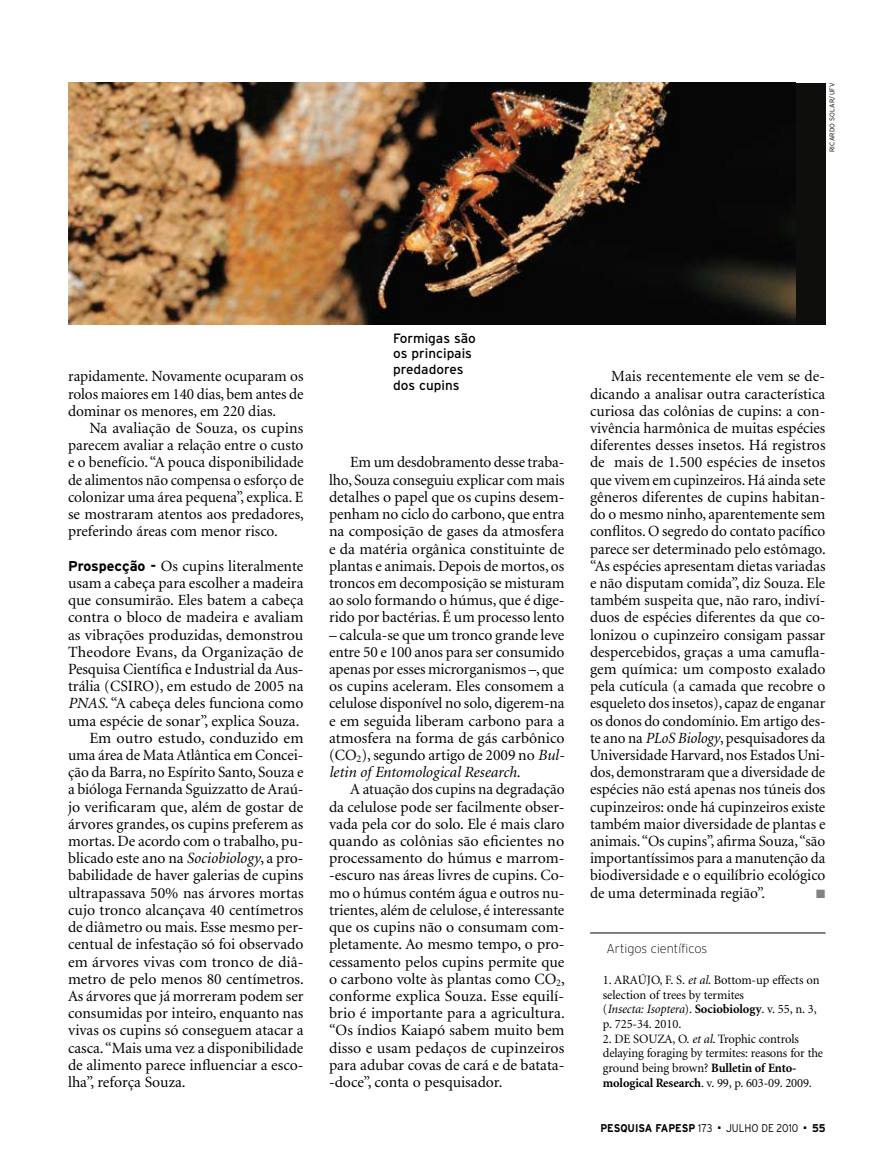
<style>
.page{position:relative;width:885px;height:1170px;background:#fff}
.page>*{position:absolute;margin:0;border:0;box-sizing:border-box;transform-origin:0 0}
.t1{font:15.6px/17.2px "Minion";color:#000;text-align:justify}
.t2{font:13.5px/15.8px "Interstate";color:#000}
.t3{font:12.75px/14.7px "Minion";letter-spacing:-.01em;color:#000}
.t4{font:200 12.75px "Interstate";color:#000}
.t5{font:12px "Zapf Dingbats";color:#808285}
.t6{font:700 11.25px "Interstate";color:#000;scale:.9 1}
.t7{font:300 11.25px "Interstate";color:#000;scale:.9 1}
.t8{font:300 6.75px "Interstate";letter-spacing:.025em;color:#000}
.s1{font-family:"Interstate";font-weight:700;font-size:14.25px}
.s2{font-style:italic}
.s3{font-weight:700}
.s4{font-weight:300}
</style>
<div class="page">
<hr style="left:590px;top:932px;width:235px;height:1px;background:#000">
<div style="left:68px;top:83px;width:757px;height:241px;background:#0e0e0c"></div>
<img style="left:68px;top:83px;width:726px;height:241px">
<p class="t8" style="left:828px;top:152px;width:71px;rotate:-90deg">ricardo solar/ufv</p>
<p class="t1" style="left:68px;top:368px;width:237px">rapidamente. Novamente ocuparam os rolos maiores em 140 dias, bem antes de dominar os menores, em 220 dias.</p>
<p class="t1" style="left:68px;top:420px;width:237px;text-indent:21px">Na avaliação de Souza, os cupins parecem avaliar a relação entre o custo e o benefício. “A pouca disponibilidade de alimentos não compensa o esforço de colonizar uma área pequena”, explica. E se mostraram atentos aos predadores, preferindo áreas com menor risco.</p>
<p class="t1" style="left:68px;top:557px;width:237px"><span class="s1">Prospecção -</span> Os cupins literalmente</p>
<p class="t1" style="left:68px;top:575px;width:237px">usam a cabeça para escolher a madeira</p>
<p class="t1" style="left:68px;top:592px;width:237px">que consumirão. Eles batem a cabeça</p>
<p class="t1" style="left:68px;top:609px;width:237px">contra o bloco de madeira e avaliam</p>
<p class="t1" style="left:68px;top:626px;width:237px">as vibrações produzidas, demonstrou</p>
<p class="t1" style="left:68px;top:643px;width:237px">Theodore Evans, da Organização de</p>
<p class="t1" style="left:68px;top:661px;width:237px">Pesquisa Científica e Industrial da Aus-</p>
<p class="t1" style="left:68px;top:678px;width:237px">trália (CSIRO), em estudo de 2005 na</p>
<p class="t1" style="left:68px;top:695px;width:237px"><span class="s2">PNAS</span>. “A cabeça deles funciona como</p>
<p class="t1" style="left:68px;top:712px;width:233px">uma espécie de sonar”, explica Souza.</p>
<p class="t1" style="left:89px;top:729px;width:216px">Em outro estudo, conduzido em</p>
<p class="t1" style="left:68px;top:747px;width:237px">uma área de Mata Atlântica em Concei-</p>
<p class="t1" style="left:68px;top:764px;width:237px">ção da Barra, no Espírito Santo, Souza e</p>
<p class="t1" style="left:68px;top:781px;width:237px">a bióloga Fernanda Sguizzatto de Araú-</p>
<p class="t1" style="left:68px;top:798px;width:237px">jo verificaram que, além de gostar de</p>
<p class="t1" style="left:68px;top:815px;width:237px">árvores grandes, os cupins preferem as</p>
<p class="t1" style="left:68px;top:833px;width:237px">mortas. De acordo com o trabalho, pu-</p>
<p class="t1" style="left:68px;top:850px;width:237px">blicado este ano na <span class="s2">Sociobiology</span>, a pro-</p>
<p class="t1" style="left:68px;top:867px;width:237px">babilidade de haver galerias de cupins</p>
<p class="t1" style="left:68px;top:884px;width:237px">ultrapassava 50% nas árvores mortas</p>
<p class="t1" style="left:68px;top:901px;width:237px">cujo tronco alcançava 40 centímetros</p>
<p class="t1" style="left:68px;top:919px;width:237px">de diâmetro ou mais. Esse mesmo per-</p>
<p class="t1" style="left:68px;top:936px;width:237px">centual de infestação só foi observado</p>
<p class="t1" style="left:68px;top:953px;width:237px">em árvores vivas com tronco de diâ-</p>
<p class="t1" style="left:68px;top:970px;width:237px">metro de pelo menos 80 centímetros.</p>
<p class="t1" style="left:68px;top:987px;width:237px">As árvores que já morreram podem ser</p>
<p class="t1" style="left:68px;top:1005px;width:237px">consumidas por inteiro, enquanto nas</p>
<p class="t1" style="left:68px;top:1022px;width:237px">vivas os cupins só conseguem atacar a</p>
<p class="t1" style="left:68px;top:1039px;width:237px">casca. “Mais uma vez a disponibilidade</p>
<p class="t1" style="left:68px;top:1056px;width:237px">de alimento parece influenciar a esco-</p>
<p class="t1" style="left:68px;top:1073px;width:119px">lha”, reforça Souza.</p>
<p class="t2" style="left:393px;top:330px;width:84px">Formigas são os principais predadores dos cupins</p>
<p class="t1" style="left:329px;top:454px;width:237px;text-indent:21px">Em um desdobramento desse traba&shy;lho, Souza conseguiu explicar com mais detalhes o papel que os cupins desem&shy;penham no ciclo do carbono, que entra na composição de gases da atmosfera e da matéria orgânica constituinte de plantas e animais. Depois de mortos, os troncos em decomposição se misturam ao solo formando o húmus, que é dige&shy;rido por bactérias. É um processo lento</p>
<p class="t1" style="left:329px;top:626px;width:237px">– calcula-se que um tronco grande leve entre 50 e 100 anos para ser consumido apenas por esses microrganismos –, que os cupins aceleram. Eles consomem a celulose disponível no solo, digerem-na e em seguida liberam carbono para a atmosfera na forma de gás carbônico (CO<sub>2</sub>), segundo artigo de 2009 no <span class="s2">Bul&shy;letin of Entomological Research</span>.</p>
<p class="t1" style="left:329px;top:781px;width:237px;text-indent:21px">A atuação dos cupins na degradação da celulose pode ser facilmente obser&shy;vada pela cor do solo. Ele é mais claro quando as colônias são eficientes no processamento do húmus e marrom--escuro nas áreas livres de cupins. Co&shy;mo o húmus contém água e outros nu&shy;trientes, além de celulose, é interessante que os cupins não o consumam com&shy;pletamente. Ao mesmo tempo, o pro&shy;cessamento pelos cupins permite que o carbono volte às plantas como CO<sub>2</sub>, conforme explica Souza. Esse equilí&shy;brio é importante para a agricultura. “Os índios Kaiapó sabem muito bem disso e usam pedaços de cupinzeiros para adubar covas de cará e de batata--doce”, conta o pesquisador.</p>
<p class="t1" style="left:590px;top:368px;width:237px;text-indent:21px">Mais recentemente ele vem se de&shy;dicando a analisar outra característica curiosa das colônias de cupins: a con&shy;vivência harmônica de muitas espécies diferentes desses insetos. Há registros de mais de 1.500 espécies de insetos que vivem em cupinzeiros. Há ainda sete gêneros diferentes de cupins habitan&shy;do o mesmo ninho, aparentemente sem conflitos. O segredo do contato pacífico parece ser determinado pelo estômago. “As espécies apresentam dietas variadas e não disputam comida”, diz Souza. Ele também suspeita que, não raro, indiví&shy;duos de espécies diferentes da que co&shy;lonizou o cupinzeiro consigam passar despercebidos, graças a uma camufla&shy;gem química: um composto exalado pela cutícula (a camada que recobre o esqueleto dos insetos), capaz de enganar os donos do condomínio. Em artigo des&shy;te ano na <span class="s2">PLoS Biology</span>, pesquisadores da Universidade Harvard, nos Estados Uni&shy;dos, demonstraram que a diversidade de espécies não está apenas nos túneis dos cupinzeiros: onde há cupinzeiros existe também maior diversidade de plantas e animais. “Os cupins”, afirma Souza, “são importantíssimos para a manutenção da biodiversidade e o equilíbrio ecológico de uma determinada região”.</p>
<p class="t5" style="left:816px;top:887px;width:11px">■</p>
<p class="t4" style="left:606px;top:941px;width:102px">Artigos científicos</p>
<p class="t3" style="left:602px;top:972px;width:218px">1. ARAÚJO, F. S. <span class="s2">et al</span>. Bottom-up effects on selection of trees by termites<br>(<span class="s2">Insecta: Isoptera</span>). <span class="s3">Sociobiology</span>. v. 55, n. 3, p. 725-34. 2010.</p>
<p class="t3" style="left:602px;top:1031px;width:222px">2. DE SOUZA, O. <span class="s2">et al</span>. Trophic controls delaying foraging by termites: reasons for the ground being brown? <span class="s3">Bulletin of Ento&shy;mological Research</span>. v. 99, p. 603-09. 2009.</p>
<p class="t6" style="left:600px;top:1121px;width:126px">PESQUISA FAPESP <span class="s4">173</span></p>
<p class="t7" style="left:718px;top:1121px;width:90px">■ julho DE 2010</p>
<p class="t6" style="left:803px;top:1121px;width:26px">■ 55</p>
</div>
